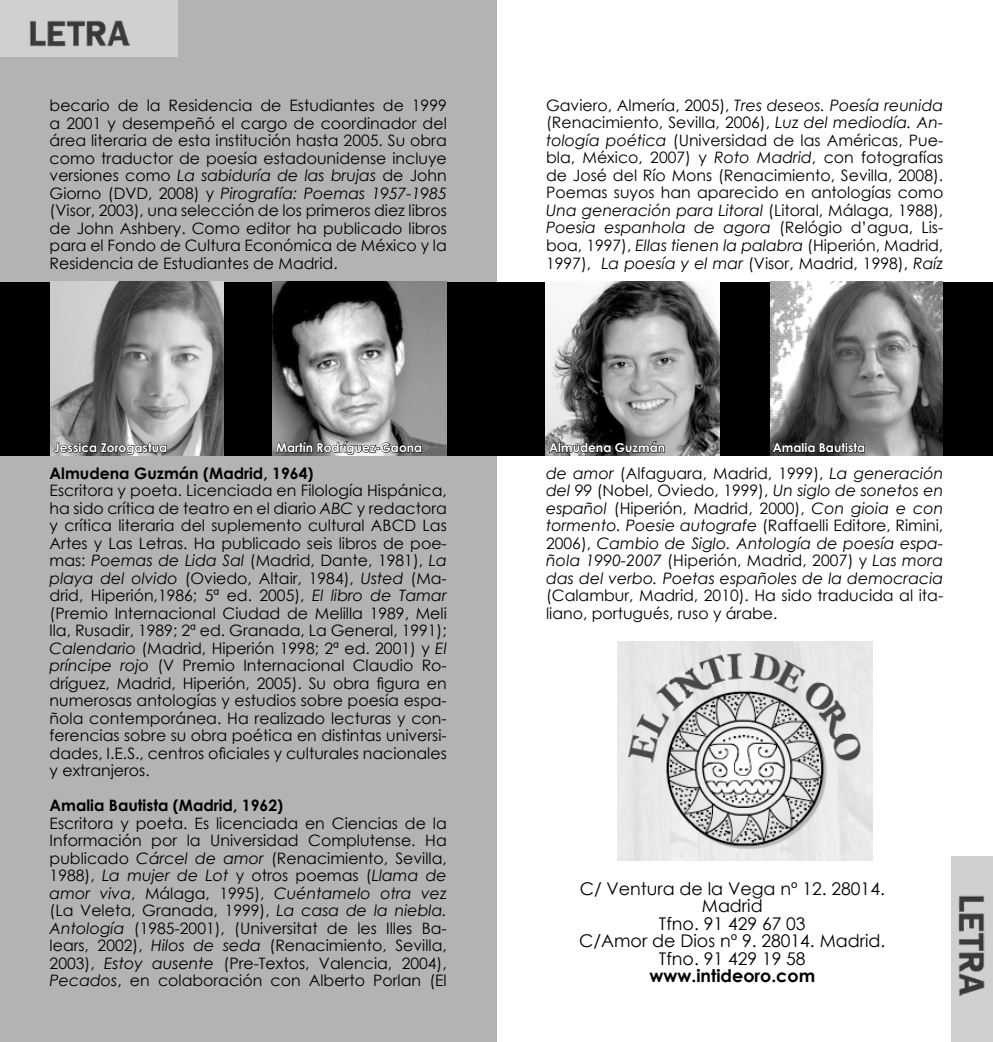
<style>
.page{position:relative;width:993px;height:1042px;background:#fff}
.page>*{position:absolute;margin:0;border:0;box-sizing:border-box;transform-origin:0 0}
.t1{font:17.5px/17.5px "Century Gothic";color:#000;text-align:center}
.t2{font:700 17.5px "Century Gothic";color:#000}
.t3{font:15.75px/17.5px "Century Gothic";color:#000;text-align:justify}
.t4{font:italic 15.75px/17.5px "Century Gothic";color:#000;text-align:justify}
.t5{font:700 15.75px "Century Gothic";color:#000}
.t6{font:700 12.25px "Century Gothic";color:#fff}
.s1{font-style:italic}
.s2{font-style:normal}
</style>
<div class="page">
<div style="left:0;top:0;width:496px;height:1042px;background:#b1b3b4"></div>
<div style="left:951px;top:857px;width:41px;height:185px;background:#cfd0d2"></div>
<img style="left:958px;top:895px;width:27px;height:100px">
<div style="left:0;top:0;width:178px;height:56px;background:#cfd0d2"></div>
<img style="left:30px;top:20px;width:99px;height:27px">
<img style="left:617px;top:641px;width:255px;height:219px">
<div style="left:0;top:282px;width:992px;height:173px;background:#000"></div>
<img style="left:272px;top:282px;width:174px;height:173px">
<svg style="left:275px;top:441px;width:147px;height:15px;background:#666667"></svg>
<img style="left:770px;top:282px;width:172px;height:173px">
<svg style="left:771px;top:442px;width:94px;height:11px"></svg>
<img style="left:545px;top:282px;width:174px;height:173px">
<svg style="left:548px;top:441px;width:117px;height:12px"></svg>
<img style="left:50px;top:282px;width:174px;height:173px">
<svg style="left:53px;top:442px;width:114px;height:14px;background:#5e5e5f"></svg>
<p class="t3" style="left:50px;top:96px;width:398px">becario de la Residencia de Estudiantes de 1999 a 2001 y desempeñó el cargo de coordinador del área literaria de esta institución hasta 2005. Su obra como traductor de poesía estadounidense incluye versiones como <span class="s1">La sabiduría de las brujas</span> de John Giorno (DVD, 2008) y <span class="s1">Pirografía: Poemas 1957-1985 </span>(Visor, 2003), una selección de los primeros diez libros de John Ashbery. Como editor ha publicado libros para el Fondo de Cultura Económica de México y la Residencia de Estudiantes de Madrid.</p>
<p class="t3" style="left:546px;top:96px;width:398px">Gaviero, Almería, 2005), <span class="s1">Tres deseos. Poesía reunida </span>(Renacimiento, Sevilla, 2006), <span class="s1">Luz del mediodía. An&shy;tología poética</span> (Universidad de las Américas, Pue&shy;bla, México, 2007) y <span class="s1">Roto Madrid</span>, con fotografías de José del Río Mons (Renacimiento, Sevilla, 2008).<br>Poemas suyos han aparecido en antologías como <span class="s1">Una generación para Litoral</span> (Litoral, Málaga, 1988), <span class="s1">Poesia espanhola de agora</span> (Relógio d’agua, Lis&shy;boa, 1997), <span class="s1">Ellas tienen la palabra</span> (Hiperión, Madrid, 1997), <span class="s1">La poesía y el mar</span> (Visor, Madrid, 1998), <span class="s1">Raíz</span></p>
<p class="t6" style="left:54px;top:438px;width:115px">Jessica Zorogastua</p>
<p class="t6" style="left:276px;top:438px;width:148px">Martín Rodríguez-Gaona</p>
<p class="t6" style="left:549px;top:438px;width:117px">Almudena Guzmán</p>
<p class="t6" style="left:772px;top:438px;width:94px">Amalia Bautista</p>
<p class="t5" style="left:50px;top:461px;width:265px">Almudena Guzmán (Madrid, 1964)</p>
<p class="t3" style="left:50px;top:481px;width:398px">Escritora y poeta. Licenciada en Filología Hispánica, ha sido crítica de teatro en el diario <span class="s1">ABC</span> y redactora y crítica literaria del suplemento cultural ABCD Las Artes y Las Letras. Ha publicado seis libros de poe&shy;mas: <span class="s1">Poemas de Lida Sal</span> (Madrid, Dante, 1981), <span class="s1">La playa del olvido</span> (Oviedo, Altair, 1984), <span class="s1">Usted</span> (Ma&shy;drid, Hiperión,1986; 5ª ed. 2005), <span class="s1">El libro de Tamar </span>(Premio Internacional Ciudad de Melilla 1989, Meli lla, Rusadir, 1989; 2ª ed. Granada, La General, 1991); <span class="s1">Calendario</span> (Madrid, Hiperión 1998; 2ª ed. 2001) y <span class="s1">El príncipe rojo</span> (V Premio Internacional Claudio Ro&shy;dríguez, Madrid, Hiperión, 2005). Su obra figura en numerosas antologías y estudios sobre poesía espa&shy;ñola contemporánea. Ha realizado lecturas y con&shy;ferencias sobre su obra poética en distintas universi&shy;dades, I.E.S., centros oficiales y culturales nacionales y extranjeros.</p>
<p class="t5" style="left:50px;top:793px;width:235px">Amalia Bautista (Madrid, 1962)</p>
<p class="t3" style="left:50px;top:814px;width:398px">Escritora y poeta. Es licenciada en Ciencias de la Información por la Universidad Complutense. Ha publicado <span class="s1">Cárcel de amor</span> (Renacimiento, Sevilla, 1988), <span class="s1">La mujer de Lot</span> y otros poemas (<span class="s1">Llama de amor viva</span>, Málaga, 1995), <span class="s1">Cuéntamelo otra vez </span>(La Veleta, Granada, 1999), <span class="s1">La casa de la niebla.<br>Antología</span> (1985-2001), (Universitat de les Illes Ba&shy;lears, 2002), <span class="s1">Hilos de seda</span> (Renacimiento, Sevilla, 2003), <span class="s1">Estoy ausente</span> (Pre-Textos, Valencia, 2004), <span class="s1">Pecados</span>, en colaboración con Alberto Porlan (El</p>
<p class="t4" style="left:546px;top:464px;width:398px">de amor <span class="s2">(Alfaguara, Madrid, 1999),</span> La generación del 99 <span class="s2">(Nobel, Oviedo, 1999),</span> Un siglo de sonetos en español <span class="s2">(Hiperión, Madrid, 2000),</span> Con gioia e con tormento. Poesie autografe <span class="s2">(Raffaelli Editore, Rimini, 2006),</span> Cambio de Siglo. Antología de poesía espa&shy;ñola 1990-2007 <span class="s2">(Hiperión, Madrid, 2007) y</span> Las mora das del verbo. Poetas españoles de la democracia</p>
<p class="t3" style="left:546px;top:586px;width:398px">(Calambur, Madrid, 2010). Ha sido traducida al ita&shy;liano, portugués, ruso y árabe.</p>
<p class="t1" style="left:579px;top:879px;width:307px">C/ Ventura de la Vega nº 12. 28014.<br>Madrid<br>Tfno. 91 429 67 03<br>C/Amor de Dios nº 9. 28014. Madrid.<br>Tfno. 91 429 19 58</p>
<p class="t2" style="left:649px;top:962px;width:167px">www.intideoro.com</p>
</div>
